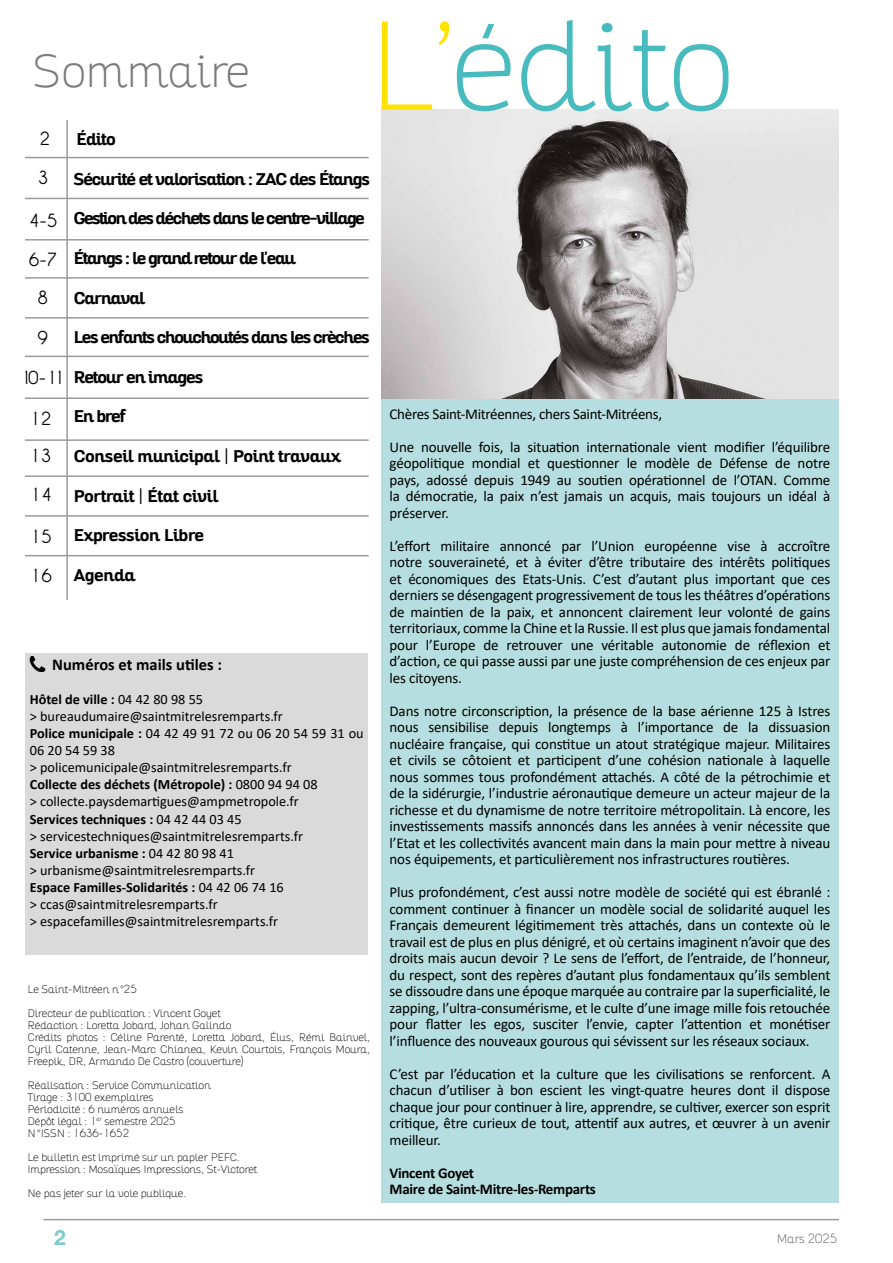
<style>
.page{position:relative;width:893px;height:1263px;background:#fff}
.page>*{position:absolute;margin:0;border:0;box-sizing:border-box;transform-origin:0 0}
.t1{font:100 123px "Altair";color:#48bbbe}
.t2{font:100 45px "Altair";color:#7c7b7b}
.t3{font:21px "Alte Haas Grotesk Bold";color:#7ec9cc}
.t4{font:700 18px/39.6px "Caviar Dreams";color:#000}
.t5{font:700 16.5px "Altair";letter-spacing:-.04em;color:#000}
.t6{font:700 16.5px "Altair";letter-spacing:-.06em;color:#000}
.t7{font:700 16.5px "Altair";color:#000}
.t8{font:700 16.5px "Altair";letter-spacing:-.07em;color:#000}
.t9{font:700 16.5px "Calibri";color:#000}
.t10{font:15px/16.5px "Calibri";letter-spacing:-.01em;color:#000;text-align:justify}
.t11{font:700 15px/16.5px "Calibri";letter-spacing:-.02em;color:#000}
.t12{font:14.25px/17.1px "Calibri";color:#000}
.t13{font:100 12px "Altair";color:#575756}
.t14{font:100 10.5px/12px "Altair";color:#000}
.s1{font-weight:700}
.s2{font-family:"Caviar Dreams";font-weight:400}
.s3{color:#ffe200}
</style>
<div class="page">
<hr style="left:43px;top:1219px;width:796px;height:1px;background:#9b9b9a">
<div style="left:381px;top:399px;width:458px;height:804px;background:#b6dee0"></div>
<img style="left:381px;top:110px;width:458px;height:289px">
<hr style="left:25px;top:198px;width:344px;height:1px;background:#9b9b9a">
<hr style="left:25px;top:157px;width:344px;height:1px;background:#9b9b9a">
<hr style="left:25px;top:239px;width:344px;height:2px;background:#9b9b9a">
<hr style="left:25px;top:277px;width:344px;height:2px;background:#9b9b9a">
<hr style="left:25px;top:356px;width:344px;height:1px;background:#9b9b9a">
<hr style="left:25px;top:317px;width:344px;height:2px;background:#9b9b9a">
<hr style="left:25px;top:397px;width:344px;height:2px;background:#9b9b9a">
<hr style="left:25px;top:439px;width:344px;height:2px;background:#9b9b9a">
<hr style="left:25px;top:475px;width:344px;height:2px;background:#9b9b9a">
<hr style="left:25px;top:515px;width:344px;height:2px;background:#9b9b9a">
<hr style="left:25px;top:555px;width:344px;height:1px;background:#9b9b9a">
<hr style="left:66px;top:120px;width:2px;height:480px;background:#9b9b9a">
<div style="left:26px;top:653px;width:342px;height:301px;background:#dadada"></div>
<img style="left:30px;top:656px;width:15px;height:15px">
<h2 class="t2" style="left:33px;top:44px;width:218px">Sommaire</h2>
<p class="t4" style="left:39px;top:118px;width:12px">2</p>
<p class="t5" style="left:76px;top:128px;width:41px">Édito</p>
<p class="t4" style="left:38px;top:158px;width:12px">3</p>
<p class="t4" style="left:29px;top:202px;width:30px;line-height:38.1px">4-5<br>6-7</p>
<p class="t4" style="left:37px;top:277px;width:12px">8</p>
<p class="t4" style="left:37px;top:317px;width:12px">9</p>
<p class="t4" style="left:20px;top:357px;width:46px">10-11</p>
<p class="t4" style="left:30px;top:398px;width:24px">12</p>
<p class="t4" style="left:30px;top:436px;width:24px">13</p>
<p class="t4" style="left:30px;top:474px;width:24px">14</p>
<p class="t4" style="left:30px;top:516px;width:24px">15<br>16</p>
<p class="t5" style="left:74px;top:168px;width:298px">Sécurité et valorisation : ZAC des Étangs</p>
<p class="t8" style="left:74px;top:208px;width:292px">Gestion des déchets dans le centre-village</p>
<p class="t6" style="left:74px;top:247px;width:223px">Étangs : le grand retour de l'eau</p>
<p class="t5" style="left:74px;top:287px;width:73px">Carnaval</p>
<p class="t6" style="left:74px;top:327px;width:297px">Les enfants chouchoutés dans les crèches</p>
<p class="t5" style="left:74px;top:366px;width:131px">Retour en images</p>
<p class="t5" style="left:74px;top:406px;width:54px">En bref</p>
<p class="t7" style="left:74px;top:445px;width:268px">Conseil municipal | Point travaux</p>
<p class="t7" style="left:74px;top:485px;width:146px">Portrait | État civil</p>
<p class="t7" style="left:74px;top:525px;width:132px">Expression Libre</p>
<p class="t5" style="left:74px;top:564px;width:63px">Agenda</p>
<p class="t9" style="left:52px;top:652px;width:171px">Numéros et mails utiles :</p>
<p class="t12" style="left:30px;top:690px;width:335px"><span class="s1">Hôtel de ville :</span> 04 42 80 98 55<br>&gt; bureaudumaire@saintmitrelesremparts.fr<br><span class="s1">Police municipale :</span> 04 42 49 91 72 ou 06 20 54 59 31 ou 06 20 54 59 38<br>&gt; policemunicipale@saintmitrelesremparts.fr<br><span class="s1">Collecte des déchets (Métropole) :</span> 0800 94 94 08<br>&gt; collecte.paysdemartigues@ampmetropole.fr<br><span class="s1">Services techniques :</span> 04 42 44 03 45<br>&gt; servicestechniques@saintmitrelesremparts.fr<br><span class="s1">Service urbanisme :</span> 04 42 80 98 41<br>&gt; urbanisme@saintmitrelesremparts.fr<br><span class="s1">Espace Familles-Solidarités :</span> 04 42 06 74 16<br>&gt; ccas@saintmitrelesremparts.fr<br>&gt; espacefamilles@saintmitrelesremparts.fr</p>
<p class="t14" style="left:28px;top:983px;width:111px">Le Saint-Mitréen n°<span class="s2">25</span></p>
<p class="t14" style="left:28px;top:1007px;width:344px">Directeur de publication : Vincent Goyet<br>Rédaction : Loretta Jobard, Johan Galindo<br>Crédits photos : Céline Parenté, Loretta Jobard, Élus, Rémi Bainvel, Cyril Catenne, Jean-Marc Chianea, Kevin Courtois, François Moura, Freepik, DR, Armando De Castro (couverture)</p>
<p class="t14" style="left:28px;top:1079px;width:185px">Réalisation : Service Communication<br>Tirage : <span class="s2">3100</span> exemplaires<br>Périodicité : <span class="s2">6</span> numéros annuels<br>Dépôt légal : <span class="s2">1</span><sup>er</sup> semestre <span class="s2">2025<br></span>N°ISSN : <span class="s2">1636</span>-<span class="s2">1652</span></p>
<p class="t14" style="left:28px;top:1151px;width:231px">Le bulletin est imprimé sur un papier PEFC.<br>Impression : Mosaïques Impressions, St-Victoret</p>
<p class="t14" style="left:28px;top:1187px;width:160px">Ne pas jeter sur la voie publique.</p>
<h1 class="t1" style="left:366px;top:-8px;width:368px"><span class="s3">L’</span>édito</h1>
<p class="t10" style="left:390px;top:405px;width:274px">Chères Saint-Mitréennes, chers Saint-Mitréens,</p>
<p class="t10" style="left:390px;top:438px;width:442px">Une nouvelle fois, la situation internationale vient modifier l’équilibre géopolitique mondial et questionner le modèle de Défense de notre pays, adossé depuis 1949 au soutien opérationnel de l’OTAN. Comme la démocratie, la paix n’est jamais un acquis, mais toujours un idéal à préserver.</p>
<p class="t10" style="left:390px;top:537px;width:442px">L’effort militaire annoncé par l’Union européenne vise à accroître notre souveraineté, et à éviter d’être tributaire des intérêts politiques et économiques des Etats-Unis. C’est d’autant plus important que ces derniers se désengagent progressivement de tous les théâtres d’opérations de maintien de la paix, et annoncent clairement leur volonté de gains territoriaux, comme la Chine et la Russie. Il est plus que jamais fondamental pour l’Europe de retrouver une véritable autonomie de réflexion et d’action, ce qui passe aussi par une juste compréhension de ces enjeux par les citoyens.</p>
<p class="t10" style="left:390px;top:702px;width:442px">Dans notre circonscription, la présence de la base aérienne 125 à Istres nous sensibilise depuis longtemps à l’importance de la dissuasion nucléaire française, qui constitue un atout stratégique majeur. Militaires et civils se côtoient et participent d’une cohésion nationale à laquelle nous sommes tous profondément attachés. A côté de la pétrochimie et de la sidérurgie, l’industrie aéronautique demeure un acteur majeur de la richesse et du dynamisme de notre territoire métropolitain. Là encore, les investissements massifs annoncés dans les années à venir nécessite que l’Etat et les collectivités avancent main dans la main pour mettre à niveau nos équipements, et particulièrement nos infrastructures routières.</p>
<p class="t10" style="left:390px;top:884px;width:442px">Plus profondément, c’est aussi notre modèle de société qui est ébranlé : comment continuer à financer un modèle social de solidarité auquel les Français demeurent légitimement très attachés, dans un contexte où le travail est de plus en plus dénigré, et où certains imaginent n’avoir que des droits mais aucun devoir ? Le sens de l’effort, de l’entraide, de l’honneur, du respect, sont des repères d’autant plus fondamentaux qu’ils semblent se dissoudre dans une époque marquée au contraire par la superficialité, le zapping, l’ultra-consumérisme, et le culte d’une image mille fois retouchée pour flatter les egos, susciter l’envie, capter l’attention et monétiser l’influence des nouveaux gourous qui sévissent sur les réseaux sociaux.</p>
<p class="t10" style="left:390px;top:1065px;width:442px">C’est par l’éducation et la culture que les civilisations se renforcent. A chacun d’utiliser à bon escient les vingt-quatre heures dont il dispose chaque jour pour continuer à lire, apprendre, se cultiver, exercer son esprit critique, être curieux de tout, attentif aux autres, et œuvrer à un avenir meilleur.</p>
<p class="t11" style="left:390px;top:1164px;width:208px">Vincent Goyet<br>Maire de Saint-Mitre-les-Remparts</p>
<h3 class="t3" style="left:54px;top:1224px;width:13px">2</h3>
<p class="t13" style="left:777px;top:1231px;width:62px">Mars <span class="s2">2025</span></p>
</div>
